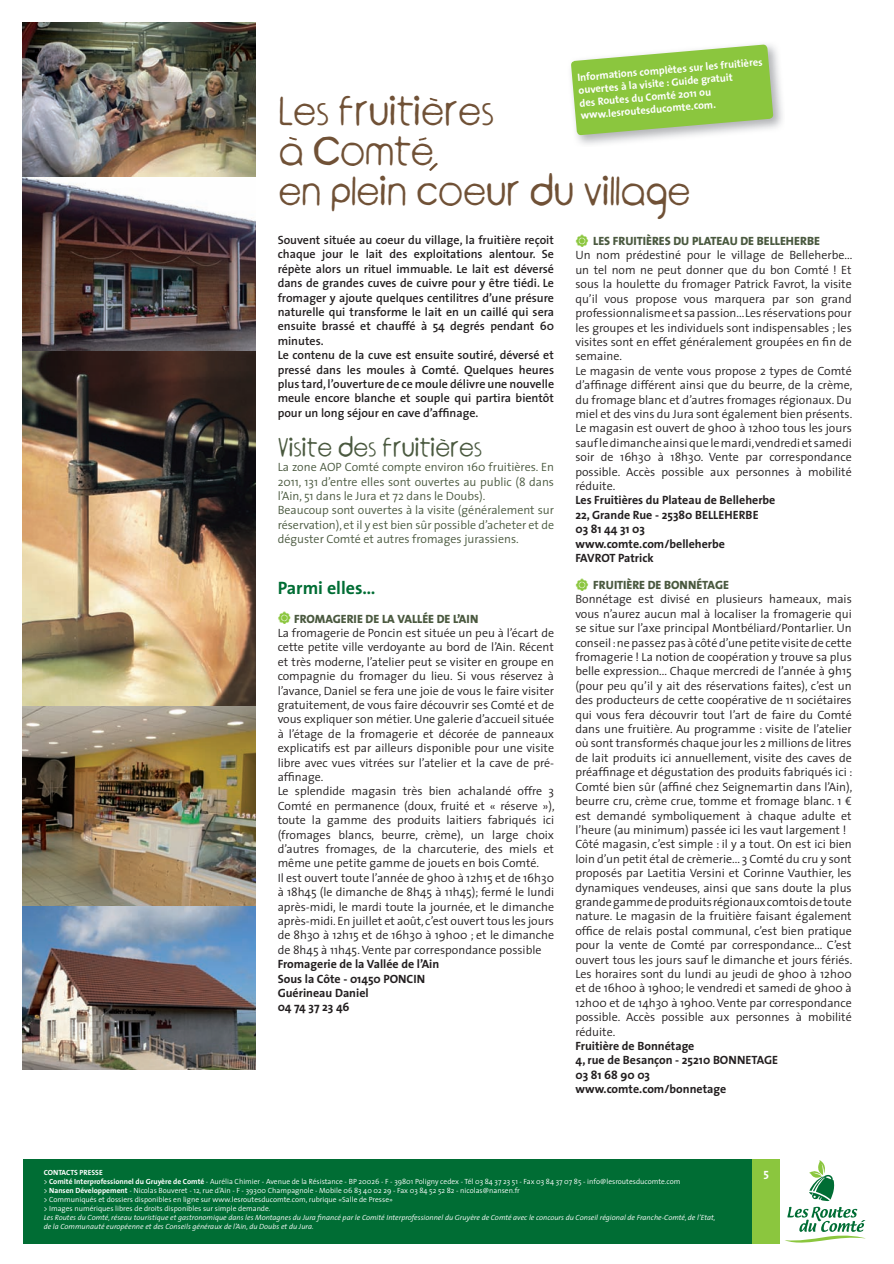
<style>
.page{position:relative;width:894px;height:1264px;background:#fff}
.page>*{position:absolute;margin:0;border:0;box-sizing:border-box;transform-origin:0 0}
.t1{font:33.3px/40px "ympyroity";color:#705136}
.t2{font:21.3px "ympyroity";color:#4a593f}
.t3{font:700 18px "The Sans";color:#006d34}
.t4{font:300 12px/14.4px "The Sans";color:#231f20}
.t5{font:600 12px/14.4px "The Sans";color:#231f20}
.t6{font:700 12px/14.4px "The Sans";color:#231f20}
.t7{font:300 12px/14.4px "The Sans";color:#4a593f}
.t8{font:800 12px "The Sans";color:#4a593f}
.t9{font:12px "The Sans Bold Caps";color:#fff}
.t10{font:700 10.65px/12.8px "The Sans";color:#fff}
.t11{font:300 7.5px/9px "The Sans";color:#fff}
.t12{font:italic 300 7.5px/9px "The Sans";color:#fff}
.s1{font-weight:700}
</style>
<div class="page">
<div style="left:23px;top:1159px;width:756px;height:84px;background:#006d34"></div>
<svg style="left:785px;top:1160px;width:81px;height:83px"></svg>
<div style="left:752px;top:1159px;width:27px;height:84px;background:#8bc63e"></div>
<img style="left:23px;top:23px;width:233px;height:1047px">
<img style="left:576px;top:47px;width:207px;height:98px">
<svg style="left:571px;top:44px;width:202px;height:91px;background:#9ecd61"></svg>
<svg style="left:430px;top:98px;width:7px;height:3px"></svg>
<svg style="left:289px;top:137px;width:8px;height:3px"></svg>
<svg style="left:419px;top:137px;width:8px;height:4px"></svg>
<svg style="left:429px;top:163px;width:9px;height:8px"></svg>
<p class="t10" style="left:577px;top:72px;width:187px;rotate:-5deg">Informations complètes sur les fruitières ouvertes à la visite : Guide gratuit<br>des Routes du Comté 2011 ou www.lesroutesducomte.com.</p>
<h1 class="t1" style="left:278px;top:94px;width:413px">Les fruitieres<br>a Comte<br>en plein coeur du village</h1>
<p class="t5" style="left:278px;top:234px;width:278px">Souvent située au coeur du village, la fruitière reçoit chaque jour le lait des exploitations alentour. Se répète alors un rituel immuable. Le lait est déversé dans de grandes cuves de cuivre pour y être tiédi. Le fromager y ajoute quelques centilitres d’une présure naturelle qui transforme le lait en un caillé qui sera ensuite brassé et chauffé à 54 degrés pendant 60 minutes.<br>Le contenu de la cuve est ensuite soutiré, déversé et pressé dans les moules à Comté. Quelques heures plus tard, l’ouverture de ce moule délivre une nouvelle meule encore blanche et souple qui partira bientôt pour un long séjour en cave d’affinage.</p>
<h2 class="t2" style="left:278px;top:437px;width:206px">Visite des fruitieres</h2>
<p class="t7" style="left:278px;top:461px;width:278px">La zone AOP Comté compte environ 160 fruitières. En 2011, 131 d’entre elles sont ouvertes au public (8 dans l’Ain, 51 dans le Jura et 72 dans le Doubs).<br>Beaucoup sont ouvertes à la visite (généralement sur réservation), et il y est bien sûr possible d’acheter et de déguster Comté et autres fromages jurassiens.</p>
<h3 class="t3" style="left:278px;top:580px;width:99px">Parmi elles…</h3>
<p class="t8" style="left:294px;top:613px;width:186px">FROMAGERIE DE LA VALLÉE DE L’AIN</p>
<p class="t4" style="left:278px;top:627px;width:278px">La fromagerie de Poncin est située un peu à l’écart de cette petite ville verdoyante au bord de l’Ain. Récent et très moderne, l’atelier peut se visiter en groupe en compagnie du fromager du lieu. Si vous réservez à l’avance, Daniel se fera une joie de vous le faire visiter gratuitement, de vous faire découvrir ses Comté et de vous expliquer son métier. Une galerie d’accueil située à l’étage de la fromagerie et décorée de panneaux explicatifs est par ailleurs disponible pour une visite libre avec vues vitrées sur l’atelier et la cave de pré&shy;affinage.<br>Le splendide magasin très bien achalandé offre 3<br>Comté en permanence (doux, fruité et « réserve »), toute la gamme des produits laitiers fabriqués ici (fromages blancs, beurre, crème), un large choix d’autres fromages, de la charcuterie, des miels et même une petite gamme de jouets en bois Comté.<br>Il est ouvert toute l’année de 9h00 à 12h15 et de 16h30 à 18h45 (le dimanche de 8h45 à 11h45); fermé le lundi après-midi, le mardi toute la journée, et le dimanche après-midi. En juillet et août, c’est ouvert tous les jours de 8h30 à 12h15 et de 16h30 à 19h00 ; et le dimanche de 8h45 à 11h45. Vente par correspondance possible</p>
<p class="t6" style="left:278px;top:958px;width:163px">Fromagerie de la Vallée de l’Ain<br>Sous la Côte - 01450 PONCIN<br>Guérineau Daniel<br>04 74 37 23 46</p>
<p class="t8" style="left:593px;top:236px;width:228px">LES FRUITIÈRES DU PLATEAU DE BELLEHERBE</p>
<p class="t4" style="left:575px;top:249px;width:278px">Un nom prédestiné pour le village de Belleherbe... un tel nom ne peut donner que du bon Comté ! Et sous la houlette du fromager Patrick Favrot, la visite qu’il vous propose vous marquera par son grand professionnalisme et sa passion... Les réservations pour les groupes et les individuels sont indispensables ; les visites sont en effet généralement groupées en fin de semaine.<br>Le magasin de vente vous propose 2 types de Comté d’affinage différent ainsi que du beurre, de la crème, du fromage blanc et d’autres fromages régionaux. Du miel et des vins du Jura sont également bien présents.<br>Le magasin est ouvert de 9h00 à 12h00 tous les jours sauf le dimanche ainsi que le mardi, vendredi et samedi soir de 16h30 à 18h30. Vente par correspondance possible. Accès possible aux personnes à mobilité réduite.</p>
<p class="t6" style="left:575px;top:494px;width:202px">Les Fruitières du Plateau de Belleherbe<br>22, Grande Rue - 25380 BELLEHERBE<br>03 81 44 31 03 www.comte.com/belleherbe<br>FAVROT Patrick</p>
<p class="t8" style="left:593px;top:580px;width:137px">FRUITIÈRE DE BONNÉTAGE</p>
<p class="t4" style="left:575px;top:593px;width:279px">Bonnétage est divisé en plusieurs hameaux, mais vous n’aurez aucun mal à localiser la fromagerie qui se situe sur l’axe principal Montbéliard/Pontarlier. Un conseil : ne passez pas à côté d’une petite visite de cette fromagerie ! La notion de coopération y trouve sa plus belle expression... Chaque mercredi de l’année à 9h15 (pour peu qu’il y ait des réservations faites), c’est un des producteurs de cette coopérative de 11 sociétaires qui vous fera découvrir tout l’art de faire du Comté dans une fruitière. Au programme : visite de l’atelier où sont transformés chaque jour les 2 millions de litres de lait produits ici annuellement, visite des caves de préaffinage et dégustation des produits fabriqués ici :<br>Comté bien sûr (affiné chez Seignemartin dans l’Ain), beurre cru, crème crue, tomme et fromage blanc. 1 € est demandé symboliquement à chaque adulte et l’heure (au minimum) passée ici les vaut largement !<br>Côté magasin, c’est simple : il y a tout. On est ici bien loin d’un petit étal de crèmerie... 3 Comté du cru y sont proposés par Laetitia Versini et Corinne Vauthier, les dynamiques vendeuses, ainsi que sans doute la plus grande gamme de produits régionaux comtois de toute nature. Le magasin de la fruitière faisant également office de relais postal communal, c’est bien pratique pour la vente de Comté par correspondance... C’est ouvert tous les jours sauf le dimanche et jours fériés.<br>Les horaires sont du lundi au jeudi de 9h00 à 12h00 et de 16h00 à 19h00; le vendredi et samedi de 9h00 à 12h00 et de 14h30 à 19h00. Vente par correspondance possible. Accès possible aux personnes à mobilité réduite.</p>
<p class="t6" style="left:575px;top:1039px;width:204px">Fruitière de Bonnétage<br>4, rue de Besançon - 25210 BONNETAGE<br>03 81 68 90 03 www.comte.com/bonnetage</p>
<p class="t11" style="left:44px;top:1169px;width:638px"><span class="s1">CONTACTS PRESSE<br></span>&gt; <span class="s1">Comité Interprofessionnel du Gruyère de Comté</span> - Aurélia Chimier - Avenue de la Résistance - BP 20026 - F - 39801 Poligny cedex - Tél 03 84 37 23 51 - Fax 03 84 37 07 85 - info@lesroutesducomte.com &gt; <span class="s1">Nansen Développement</span> - Nicolas Bouveret - 12, rue d’Ain - F - 39300 Champagnole - Mobile 06 83 40 02 29 - Fax 03 84 52 52 82 - nicolas@nansen.fr<br>&gt; Communiqués et dossiers disponibles en ligne sur www.lesroutesducomte.com, rubrique «Salle de Presse»<br>&gt; Images numériques libres de droits disponibles sur simple demande.</p>
<p class="t12" style="left:44px;top:1214px;width:673px">Les Routes du Comté, réseau touristique et gastronomique dans les Montagnes du Jura financé par le Comité Interprofessionnel du Gruyère de Comté avec le concours du Conseil régional de Franche-Comté, de l’Etat, de la Communauté européenne et des Conseils généraux de l’Ain, du Doubs et du Jura.</p>
<p class="t9" style="left:763px;top:1167px;width:7px">5</p>
</div>
